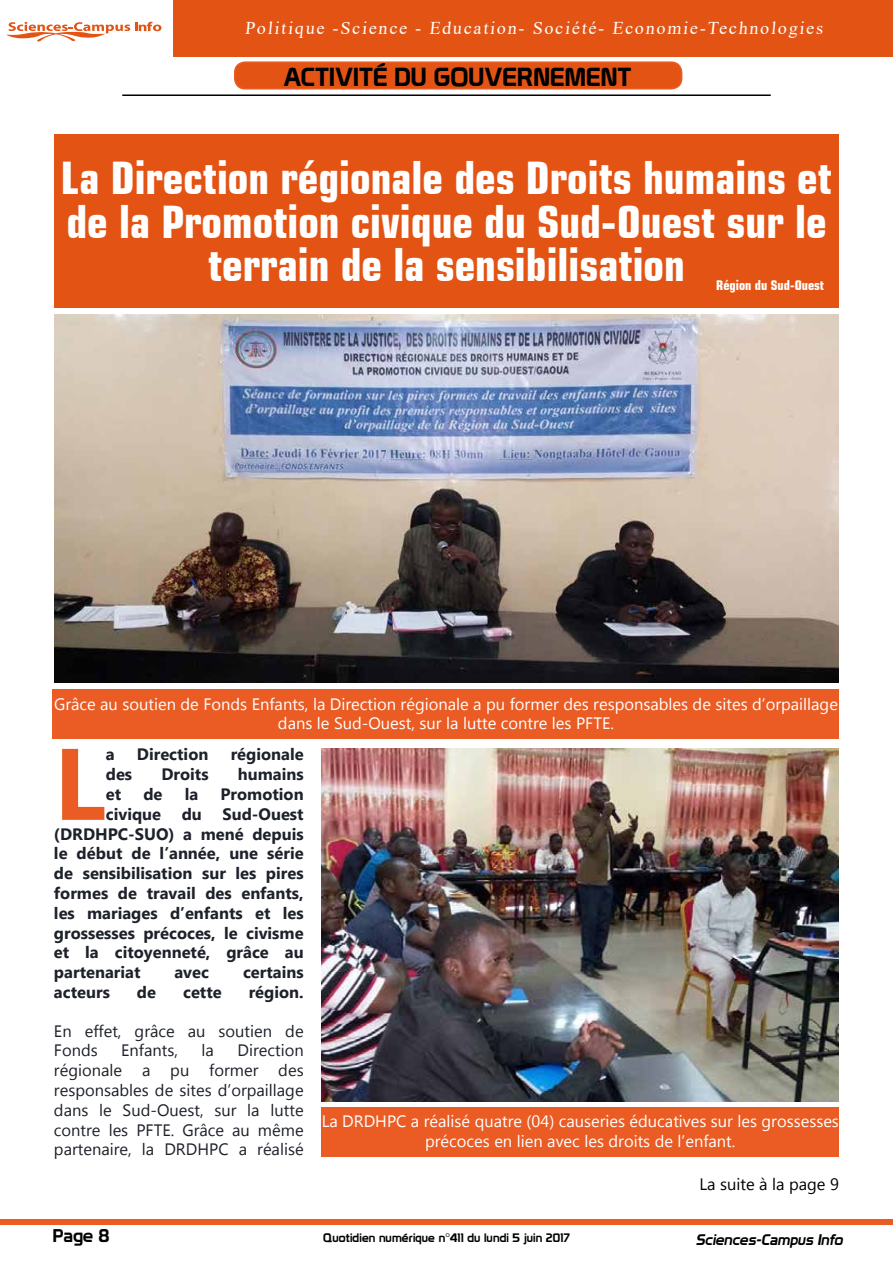
<style>
.page{position:relative;width:893px;height:1263px;background:#fff}
.page>*{position:absolute;margin:0;border:0;box-sizing:border-box;transform-origin:0 0}
.t1{font:700 101.4px "Myanmar Text";color:#ea5c24}
.t2{font:700 condensed 45px/43.5px "Square 721 BT";color:#fff;text-align:center}
.t3{font:25.5px "Prototype";color:#000}
.t4{font:18px "Times New Roman";color:#fff}
.t5{font:18px "Prototype";color:#000}
.t6{font:700 16.5px "Myanmar Text";color:#1d2129}
.t7{font:16.5px/19.8px "Myanmar Text";color:#fff;text-align:center}
.t8{font:16.5px/19.8px "Myanmar Text";color:#1d2129}
.t9{font:16.5px "Myanmar Text";color:#000}
.t10{font:italic 15px "Prototype";color:#000}
.t11{font:700 condensed 13.5px "Square 721 BT";color:#fff}
.t12{font:12px "Prototype";letter-spacing:.01em;color:#000}
</style>
<div class="page">
<div style="left:1px;top:1219px;width:892px;height:6px;background:#ea5c24"></div>
<svg style="left:6px;top:22px;width:155px;height:20px"></svg>
<div style="left:173px;top:0;width:720px;height:56px;background:#e35414"></div>
<hr style="left:122px;top:94px;width:649px;height:2px;background:#000">
<div style="left:235px;top:62px;width:447px;height:27px;background:#e35414;border-radius:10px"></div>
<div style="left:234px;top:61px;width:448px;height:29px;border:2px solid #ea5c24;border-radius:10px"></div>
<div style="left:54px;top:134px;width:785px;height:173px;background:#e35414"></div>
<img style="left:54px;top:314px;width:785px;height:368px">
<div style="left:53px;top:689px;width:786px;height:50px;background:#ea5c24"></div>
<img style="left:322px;top:748px;width:517px;height:353px">
<div style="left:322px;top:1107px;width:517px;height:50px;background:#ea5c24"></div>
<p class="t4" style="left:245px;top:15px;width:582px">Politique -Science - Education- Société- Economie-Technologies</p>
<h3 class="t3" style="left:283px;top:62px;width:350px">ACTIVITÉ DU GOUVERNEMENT</h3>
<h2 class="t2" style="left:61px;top:156px;width:773px">La Direction régionale des Droits humains et de la Promotion civique du Sud-Ouest sur le terrain de la sensibilisation</h2>
<p class="t11" style="left:716px;top:277px;width:109px">Région du Sud-Ouest</p>
<p class="t7" style="left:54px;top:694px;width:785px">Grâce au soutien de Fonds Enfants, la Direction régionale a pu former des responsables de sites d’orpaillage dans le Sud-Ouest, sur la lutte contre les PFTE.</p>
<h1 class="t1" style="left:54px;top:725px;width:53px">L</h1>
<p class="t6" style="left:106px;top:745px;width:10px">a</p>
<p class="t6" style="left:137px;top:745px;width:73px">Direction</p>
<p class="t6" style="left:231px;top:745px;width:74px">régionale</p>
<p class="t6" style="left:106px;top:765px;width:28px">des</p>
<p class="t6" style="left:161px;top:765px;width:49px">Droits</p>
<p class="t6" style="left:238px;top:765px;width:67px">humains</p>
<p class="t6" style="left:106px;top:785px;width:17px">et</p>
<p class="t6" style="left:143px;top:785px;width:21px">de</p>
<p class="t6" style="left:185px;top:785px;width:15px">la</p>
<p class="t6" style="left:220px;top:785px;width:85px">Promotion</p>
<p class="t6" style="left:106px;top:804px;width:199px">civique du Sud-Ouest</p>
<p class="t6" style="left:54px;top:824px;width:251px">(DRDHPC-SUO) a mené depuis</p>
<p class="t6" style="left:54px;top:844px;width:251px">le début de l’année, une série</p>
<p class="t6" style="left:54px;top:864px;width:251px">de sensibilisation sur les pires</p>
<p class="t6" style="left:54px;top:884px;width:251px">formes de travail des enfants,</p>
<p class="t6" style="left:54px;top:903px;width:251px">les mariages d’enfants et les</p>
<p class="t6" style="left:54px;top:923px;width:251px">grossesses précoces, le civisme</p>
<p class="t6" style="left:54px;top:943px;width:251px">et la citoyenneté, grâce au</p>
<p class="t6" style="left:54px;top:963px;width:88px">partenariat</p>
<p class="t6" style="left:174px;top:963px;width:36px">avec</p>
<p class="t6" style="left:243px;top:963px;width:62px">certains</p>
<p class="t6" style="left:54px;top:983px;width:57px">acteurs</p>
<p class="t6" style="left:137px;top:983px;width:21px">de</p>
<p class="t6" style="left:183px;top:983px;width:40px">cette</p>
<p class="t6" style="left:249px;top:983px;width:56px">région.</p>
<p class="t8" style="left:54px;top:1021px;width:251px">En effet, grâce au soutien de<br>Fonds</p>
<p class="t8" style="left:121px;top:1041px;width:58px">Enfants,</p>
<p class="t8" style="left:202px;top:1041px;width:14px">la</p>
<p class="t8" style="left:54px;top:1041px;width:251px;text-align:justify;text-indent:184px">Direction régionale a pu former des responsables de sites d’orpaillage dans le Sud-Ouest, sur la lutte contre les PFTE. Grâce au même partenaire, la DRDHPC a réalisé</p>
<p class="t7" style="left:322px;top:1112px;width:519px">La DRDHPC a réalisé quatre (04) causeries éducatives sur les grossesses précoces en lien avec les droits de l’enfant.</p>
<p class="t9" style="left:699px;top:1175px;width:141px">La suite à la page 9</p>
<p class="t5" style="left:53px;top:1225px;width:58px">Page 8</p>
<p class="t12" style="left:323px;top:1230px;width:248px">Quotidien numérique n°411 du lundi 5 juin 2017</p>
<p class="t10" style="left:696px;top:1231px;width:152px">Sciences-Campus Info</p>
</div>
